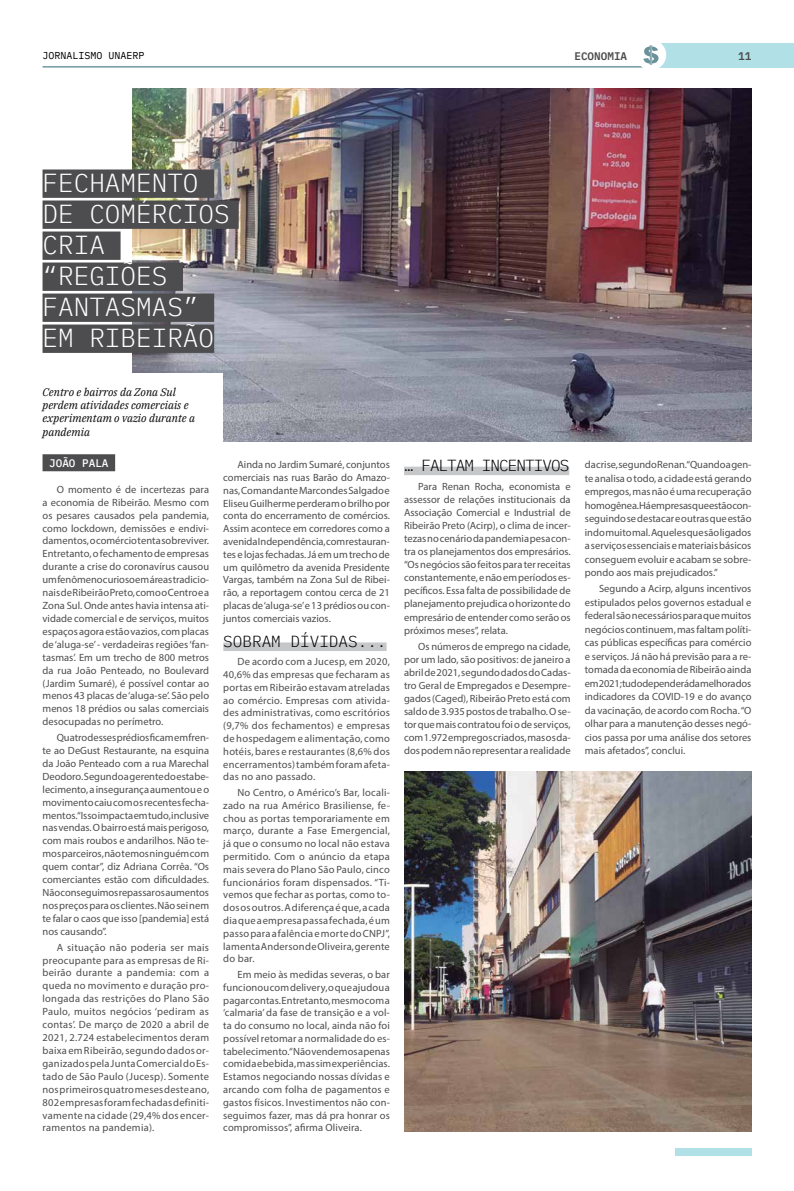
<style>
.page{position:relative;width:794px;height:1191px;background:#fff}
.page>*{position:absolute;margin:0;border:0;box-sizing:border-box;transform-origin:0 0}
.t1{font:300 26px/31px "IBM Plex Mono";color:#fff}
.t2{font:300 16px "IBM Plex Mono";letter-spacing:-.06em;color:#000}
.t3{font:300 16px "IBM Plex Mono";color:#000}
.t4{font:italic 11px/13.2px "IBM Plex Serif";color:#000}
.t5{font:600 11px "IBM Plex Mono";color:#4d4d4f}
.t6{font:500 11px "IBM Plex Mono";color:#fff}
.t7{font:10.5px/12.9px "Myriad Pro";color:#4d4d4f;text-align:justify}
.t8{font:10px "IBM Plex Mono";color:#000}
</style>
<div class="page">
<hr style="left:43px;top:66px;width:608px;height:2px;background:#6a929b">
<div style="left:651px;top:43px;width:143px;height:25px;background:#b1e0e6"></div>
<div style="left:636px;top:40px;width:30px;height:30px;background:#fff;border-radius:50%"></div>
<div style="left:675px;top:1148px;width:76px;height:8px;background:#b1e0e6"></div>
<svg style="left:643px;top:45px;width:16px;height:20px"></svg>
<img style="left:133px;top:88px;width:618px;height:354px">
<div style="left:43px;top:374px;width:180px;height:74px;background:#fff"></div>
<div style="left:223px;top:642px;width:163px;height:9px;background:#c5c7c9"></div>
<div style="left:404px;top:466px;width:165px;height:9px;background:#c5c7c9"></div>
<img style="left:404px;top:771px;width:347px;height:360px">
<div style="left:43px;top:169px;width:171px;height:29px;background:#4d4d4f"></div>
<div style="left:43px;top:200px;width:196px;height:29px;background:#4d4d4f"></div>
<div style="left:43px;top:231px;width:78px;height:29px;background:#4d4d4f"></div>
<div style="left:43px;top:262px;width:140px;height:29px;background:#4d4d4f"></div>
<div style="left:43px;top:293px;width:171px;height:29px;background:#4d4d4f"></div>
<div style="left:43px;top:324px;width:171px;height:29px;background:#4d4d4f"></div>
<div style="left:43px;top:454px;width:72px;height:17px;background:#4d4d4f"></div>
<p class="t8" style="left:43px;top:48px;width:104px">JORNALISMO UNAERP</p>
<p class="t5" style="left:574px;top:47px;width:54px">ECONOMIA</p>
<p class="t5" style="left:738px;top:47px;width:15px">11</p>
<h1 class="t1" style="left:43px;top:166px;width:189px">FECHAMENTO<br>DE COMÉRCIOS<br>CRIA “REGIÕES<br>FANTASMAS”<br>EM RIBEIRÃO</h1>
<p class="t4" style="left:43px;top:384px;width:154px">Centro e bairros da Zona Sul perdem atividades comerciais e experimentam o vazio durante a pandemia</p>
<p class="t6" style="left:49px;top:454px;width:61px">JOÃO PALA</p>
<p class="t7" style="left:43px;top:482px;width:168px;text-indent:14px">O momento é de incertezas para a economia de Ribeirão. Mesmo com os pesares causados pela pandemia, como lockdown, demissões e endivi&shy;damentos, o comércio tenta sobreviver.<br>Entretanto, o fechamento de empresas durante a crise do coronavírus causou um fenômeno curioso em áreas tradicio&shy;nais de Ribeirão Preto, como o Centro e a Zona Sul. Onde antes havia intensa ati&shy;vidade comercial e de serviços, muitos espaços agora estão vazios, com placas de ‘aluga-se’ - verdadeiras regiões ‘fan&shy;tasmas’. Em um trecho de 800 metros da rua João Penteado, no Boulevard (Jardim Sumaré), é possível contar ao menos 43 placas de ‘aluga-se’. São pelo menos 18 prédios ou salas comerciais desocupadas no perímetro.</p>
<p class="t7" style="left:43px;top:731px;width:168px;text-indent:14px">Quatro desses prédios ficam em fren&shy;te ao DeGust Restaurante, na esquina da João Penteado com a rua Marechal Deodoro. Segundo a gerente do estabe&shy;lecimento, a insegurança aumentou e o movimento caiu com os recentes fecha&shy;mentos. “Isso impacta em tudo, inclusive nas vendas. O bairro está mais perigoso, com mais roubos e andarilhos. Não te&shy;mos parceiros, não temos ninguém com quem contar”, diz Adriana Corrêa. “Os comerciantes estão com dificuldades.<br>Não conseguimos repassar os aumentos nos preços para os clientes. Não sei nem te falar o caos que isso [pandemia] está nos causando”.</p>
<p class="t7" style="left:43px;top:940px;width:168px;text-indent:14px">A situação não poderia ser mais preocupante para as empresas de Ri&shy;beirão durante a pandemia: com a queda no movimento e duração pro&shy;longada das restrições do Plano São Paulo, muitos negócios ‘pediram as contas’. De março de 2020 a abril de 2021, 2.724 estabelecimentos deram baixa em Ribeirão, segundo dados or&shy;ganizados pela Junta Comercial do Es&shy;tado de São Paulo (Jucesp). Somente nos primeiros quatro meses deste ano, 802 empresas foram fechadas definiti&shy;vamente na cidade (29,4% dos encer&shy;ramentos na pandemia).</p>
<p class="t7" style="left:223px;top:458px;width:168px;text-indent:14px">Ainda no Jardim Sumaré, conjuntos comerciais nas ruas Barão do Amazo&shy;nas, Comandante Marcondes Salgado e Eliseu Guilherme perderam o brilho por conta do encerramento de comércios.<br>Assim acontece em corredores como a avenida Independência, com restauran&shy;tes e lojas fechadas. Já em um trecho de um quilômetro da avenida Presidente Vargas, também na Zona Sul de Ribei&shy;rão, a reportagem contou cerca de 21 placas de ‘aluga-se’e 13 prédios ou con&shy;juntos comerciais vazios.</p>
<h2 class="t3" style="left:223px;top:629px;width:165px">SOBRAM DÍVIDAS...</h2>
<p class="t7" style="left:223px;top:655px;width:168px;text-indent:14px">De acordo com a Jucesp, em 2020, 40,6% das empresas que fecharam as portas em Ribeirão estavam atreladas ao comércio. Empresas com ativida&shy;des administrativas, como escritórios (9,7% dos fechamentos) e empresas de hospedagem e alimentação, como hotéis, bares e restaurantes (8,6% dos encerramentos) também foram afeta&shy;das no ano passado.</p>
<p class="t7" style="left:223px;top:786px;width:168px;text-indent:14px">No Centro, o Américo’s Bar, locali&shy;zado na rua Américo Brasiliense, fe&shy;chou as portas temporariamente em março, durante a Fase Emergencial, já que o consumo no local não estava permitido. Com o anúncio da etapa mais severa do Plano São Paulo, cinco funcionários foram dispensados. “Ti&shy;vemos que fechar as portas, como to&shy;dos os outros. A diferença é que, a cada dia que a empresa passa fechada, é um passo para a falência e morte do CNPJ”, lamenta Anderson de Oliveira, gerente do bar.</p>
<p class="t7" style="left:223px;top:967px;width:168px;text-indent:14px">Em meio às medidas severas, o bar funcionou com delivery, o que ajudou a pagar contas. Entretanto, mesmo com a ‘calmaria’ da fase de transição e a vol&shy;ta do consumo no local, ainda não foi possível retomar a normalidade do es&shy;tabelecimento. “Não vendemos apenas comida e bebida, mas sim experiências.<br>Estamos negociando nossas dívidas e arcando com folha de pagamentos e gastos físicos. Investimentos não con&shy;seguimos fazer, mas dá pra honrar os compromissos”, afirma Oliveira.</p>
<h2 class="t2" style="left:404px;top:453px;width:167px">… FALTAM INCENTIVOS</h2>
<p class="t7" style="left:404px;top:479px;width:168px;text-indent:14px">Para Renan Rocha, economista e assessor de relações institucionais da Associação Comercial e Industrial de Ribeirão Preto (Acirp), o clima de incer&shy;tezas no cenário da pandemia pesa con&shy;tra os planejamentos dos empresários. “Os negócios são feitos para ter receitas constantemente, e não em períodos es&shy;pecíficos. Essa falta de possibilidade de planejamento prejudica o horizonte do empresário de entender como serão os próximos meses”, relata.</p>
<p class="t7" style="left:404px;top:639px;width:168px;text-indent:14px">Os números de emprego na cidade, por um lado, são positivos: de janeiro a abril de 2021, segundo dados do Cadas&shy;tro Geral de Empregados e Desempre&shy;gados (Caged), Ribeirão Preto está com saldo de 3.935 postos de trabalho. O se&shy;tor que mais contratou foi o de serviços, com 1.972 empregos criados, mas os da&shy;dos podem não representar a realidade</p>
<p class="t7" style="left:585px;top:458px;width:168px;line-height:13.5px">da crise, segundo Renan. “Quando a gen&shy;te analisa o todo, a cidade está gerando empregos, mas não é uma recuperação homogênea. Há empresas que estão con&shy;seguindo se destacar e outras que estão indo muito mal. Aqueles que são ligados a serviços essenciais e materiais básicos conseguem evoluir e acabam se sobre&shy;pondo aos mais prejudicados.”</p>
<p class="t7" style="left:585px;top:582px;width:168px;line-height:13.5px;text-indent:14px">Segundo a Acirp, alguns incentivos estipulados pelos governos estadual e federal são necessários para que muitos negócios continuem, mas faltam políti&shy;cas públicas específicas para comércio e serviços. Já não há previsão para a re&shy;tomada da economia de Ribeirão ainda em 2021; tudo dependerá da melhora dos indicadores da COVID-19 e do avanço da vacinação, de acordo com Rocha. “O olhar para a manutenção desses negó&shy;cios passa por uma análise dos setores mais afetados”, conclui.</p>
</div>
